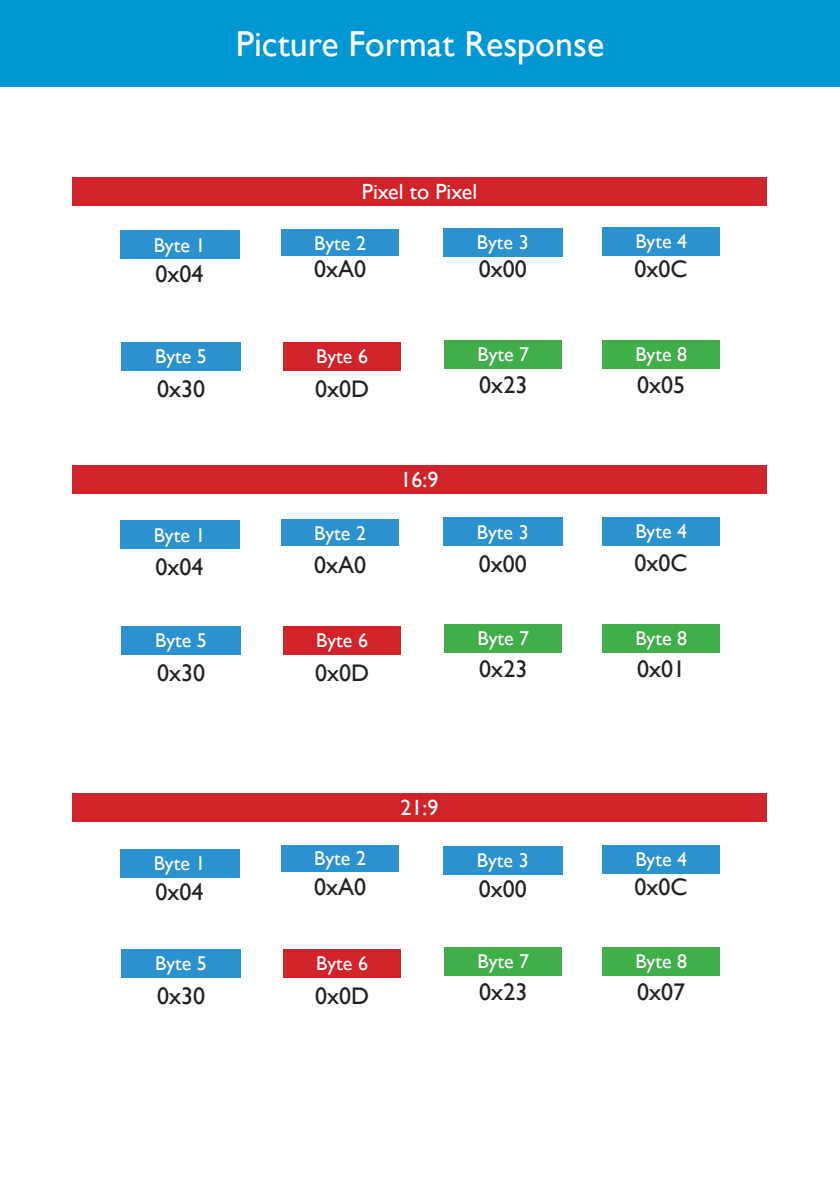
<style>
.page{position:relative;width:840px;height:1191px;background:#fff}
.page>*{position:absolute;margin:0;border:0;box-sizing:border-box;transform-origin:0 0}
.t1{font:36px "Gill Sans";color:#fff}
.t2{font:24px "Gill Sans";color:#231f20}
.t3{font:22px "Gill Sans";color:#fff}
.t4{font:20px "Gill Sans";color:#fff}
</style>
<div class="page">
<div style="left:281px;top:230px;width:117px;height:26px;background:#2b91cf"></div>
<div style="left:120px;top:231px;width:119px;height:28px;background:#2b91cf"></div>
<div style="left:602px;top:227px;width:117px;height:28px;background:#2b91cf"></div>
<div style="left:443px;top:228px;width:119px;height:28px;background:#2b91cf"></div>
<div style="left:121px;top:342px;width:119px;height:29px;background:#2b91cf"></div>
<div style="left:283px;top:342px;width:117px;height:29px;background:#d1232a"></div>
<div style="left:444px;top:340px;width:117px;height:29px;background:#40ae49"></div>
<div style="left:602px;top:340px;width:117px;height:29px;background:#40ae49"></div>
<div style="left:72px;top:177px;width:694px;height:29px;background:#d1232a"></div>
<div style="left:281px;top:519px;width:117px;height:27px;background:#2b91cf"></div>
<div style="left:120px;top:520px;width:119px;height:29px;background:#2b91cf"></div>
<div style="left:602px;top:517px;width:117px;height:28px;background:#2b91cf"></div>
<div style="left:443px;top:518px;width:119px;height:28px;background:#2b91cf"></div>
<div style="left:121px;top:626px;width:119px;height:28px;background:#2b91cf"></div>
<div style="left:283px;top:626px;width:117px;height:28px;background:#d1232a"></div>
<div style="left:444px;top:624px;width:117px;height:28px;background:#40ae49"></div>
<div style="left:602px;top:624px;width:117px;height:28px;background:#40ae49"></div>
<div style="left:72px;top:465px;width:694px;height:29px;background:#d1232a"></div>
<div style="left:0;top:0;width:839px;height:87px;background:#0097d2"></div>
<div style="left:281px;top:845px;width:117px;height:26px;background:#2b91cf"></div>
<div style="left:120px;top:849px;width:119px;height:28px;background:#2b91cf"></div>
<div style="left:602px;top:845px;width:117px;height:28px;background:#2b91cf"></div>
<div style="left:443px;top:846px;width:119px;height:28px;background:#2b91cf"></div>
<div style="left:121px;top:949px;width:119px;height:28px;background:#2b91cf"></div>
<div style="left:283px;top:949px;width:117px;height:28px;background:#d1232a"></div>
<div style="left:444px;top:947px;width:117px;height:28px;background:#40ae49"></div>
<div style="left:602px;top:947px;width:117px;height:28px;background:#40ae49"></div>
<div style="left:72px;top:793px;width:694px;height:28px;background:#d1232a"></div>
<h1 class="t1" style="left:235px;top:23px;width:370px">Picture Format Response</h1>
<p class="t3" style="left:361px;top:179px;width:117px">Pixel to Pixel</p>
<p class="t4" style="left:154px;top:233px;width:53px">Byte 1</p>
<p class="t4" style="left:314px;top:231px;width:53px">Byte 2</p>
<p class="t4" style="left:476px;top:231px;width:53px">Byte 3</p>
<p class="t4" style="left:635px;top:230px;width:53px">Byte 4</p>
<p class="t2" style="left:155px;top:259px;width:49px">0x04</p>
<p class="t2" style="left:314px;top:255px;width:54px">0xA0</p>
<p class="t2" style="left:478px;top:255px;width:49px">0x00</p>
<p class="t2" style="left:634px;top:255px;width:54px">0x0C</p>
<p class="t4" style="left:155px;top:345px;width:53px">Byte 5</p>
<p class="t2" style="left:157px;top:375px;width:49px">0x30</p>
<p class="t4" style="left:316px;top:345px;width:53px">Byte 6</p>
<p class="t2" style="left:315px;top:375px;width:55px">0x0D</p>
<p class="t3" style="left:400px;top:467px;width:39px">16:9</p>
<p class="t4" style="left:477px;top:343px;width:53px">Byte 7</p>
<p class="t2" style="left:479px;top:371px;width:49px">0x23</p>
<p class="t4" style="left:635px;top:343px;width:53px">Byte 8</p>
<p class="t2" style="left:637px;top:371px;width:49px">0x05</p>
<p class="t4" style="left:154px;top:523px;width:53px">Byte 1</p>
<p class="t4" style="left:314px;top:521px;width:53px">Byte 2</p>
<p class="t4" style="left:476px;top:520px;width:53px">Byte 3</p>
<p class="t4" style="left:635px;top:519px;width:53px">Byte 4</p>
<p class="t2" style="left:155px;top:553px;width:49px">0x04</p>
<p class="t2" style="left:314px;top:551px;width:54px">0xA0</p>
<p class="t2" style="left:478px;top:550px;width:49px">0x00</p>
<p class="t2" style="left:634px;top:548px;width:54px">0x0C</p>
<p class="t4" style="left:155px;top:628px;width:53px">Byte 5</p>
<p class="t2" style="left:157px;top:658px;width:49px">0x30</p>
<p class="t4" style="left:316px;top:628px;width:53px">Byte 6</p>
<p class="t2" style="left:315px;top:658px;width:55px">0x0D</p>
<p class="t4" style="left:477px;top:626px;width:53px">Byte 7</p>
<p class="t2" style="left:479px;top:654px;width:49px">0x23</p>
<p class="t3" style="left:400px;top:794px;width:39px">21:9</p>
<p class="t4" style="left:635px;top:626px;width:53px">Byte 8</p>
<p class="t2" style="left:637px;top:654px;width:49px">0x01</p>
<p class="t4" style="left:154px;top:851px;width:53px">Byte 1</p>
<p class="t4" style="left:314px;top:847px;width:53px">Byte 2</p>
<p class="t4" style="left:476px;top:848px;width:53px">Byte 3</p>
<p class="t4" style="left:635px;top:848px;width:53px">Byte 4</p>
<p class="t2" style="left:155px;top:877px;width:49px">0x04</p>
<p class="t2" style="left:314px;top:873px;width:54px">0xA0</p>
<p class="t2" style="left:478px;top:875px;width:49px">0x00</p>
<p class="t2" style="left:634px;top:873px;width:54px">0x0C</p>
<p class="t4" style="left:155px;top:952px;width:53px">Byte 5</p>
<p class="t2" style="left:157px;top:981px;width:49px">0x30</p>
<p class="t4" style="left:316px;top:952px;width:53px">Byte 6</p>
<p class="t2" style="left:315px;top:981px;width:55px">0x0D</p>
<p class="t4" style="left:477px;top:950px;width:53px">Byte 7</p>
<p class="t2" style="left:479px;top:978px;width:49px">0x23</p>
<p class="t4" style="left:635px;top:950px;width:53px">Byte 8</p>
<p class="t2" style="left:637px;top:978px;width:49px">0x07</p>
</div>
